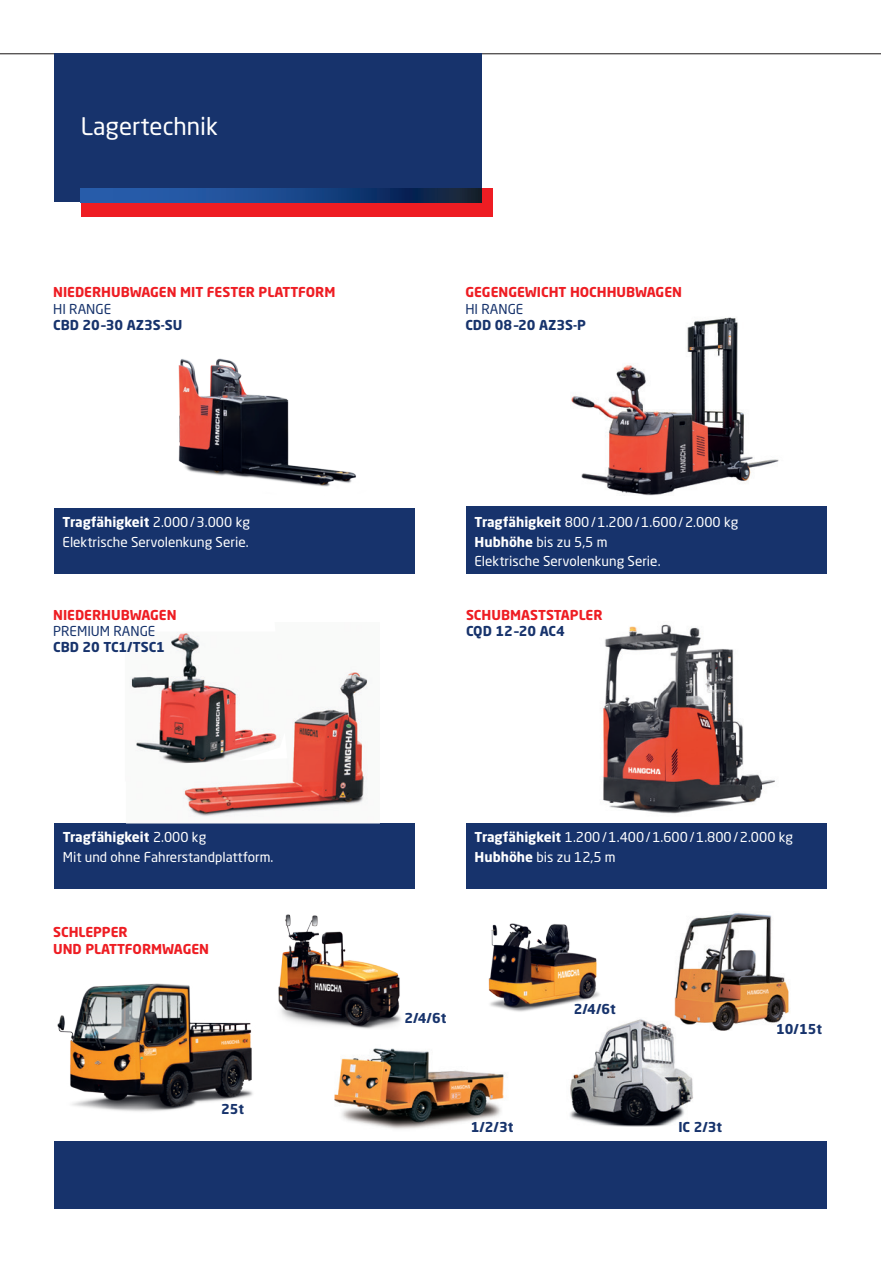
<style>
.page{position:relative;width:881px;height:1263px;background:#fff}
.page>*{position:absolute;margin:0;border:0;box-sizing:border-box;transform-origin:0 0}
.t1{font:24px "Neo Sans Std";color:#fff}
.t2{font:13.5px/19.5px "Neo Sans Std";color:#fff}
.t3{font:700 13.5px/16.2px "Neo Sans Std";color:#ee1d23}
.t4{font:700 13.5px "Neo Sans Std";color:#17336c}
.t5{font:13.5px "Neo Sans Std";color:#17336c}
.s1{font-weight:700}
</style>
<div class="page">
<img style="left:674px;top:913px;width:116px;height:118px">
<img style="left:570px;top:1017px;width:146px;height:110px">
<img style="left:603px;top:624px;width:172px;height:190px">
<img style="left:571px;top:317px;width:208px;height:179px">
<img style="left:178px;top:358px;width:178px;height:129px">
<hr style="left:0;top:53px;width:880px;height:1px;background:#231f20">
<div style="left:54px;top:508px;width:361px;height:66px;background:#17336c"></div>
<div style="left:54px;top:1141px;width:772px;height:68px;background:#17336c"></div>
<div style="left:466px;top:507px;width:360px;height:67px;background:#17336c"></div>
<div style="left:54px;top:823px;width:361px;height:66px;background:#17336c"></div>
<div style="left:466px;top:823px;width:360px;height:66px;background:#17336c"></div>
<img style="left:278px;top:914px;width:123px;height:115px">
<img style="left:57px;top:983px;width:196px;height:129px">
<img style="left:334px;top:1048px;width:171px;height:81px">
<img style="left:488px;top:923px;width:112px;height:89px">
<img style="left:130px;top:632px;width:238px;height:185px">
<div style="left:54px;top:53px;width:428px;height:149px;background:#17336c"></div>
<div style="left:81px;top:188px;width:411px;height:29px;background:#ee1d23"></div>
<svg style="left:81px;top:188px;width:401px;height:14px;background:#1a4381"></svg>
<h1 class="t1" style="left:81px;top:112px;width:139px">Lagertechnik</h1>
<p class="t3" style="left:53px;top:284px;width:284px">NIEDERHUBWAGEN MIT FESTER PLATTFORM</p>
<p class="t5" style="left:53px;top:300px;width:59px">HI RANGE</p>
<p class="t4" style="left:53px;top:316px;width:131px">CBD 20–30 AZ3S-SU</p>
<p class="t3" style="left:465px;top:284px;width:218px">GEGENGEWICHT HOCHHUBWAGEN</p>
<p class="t5" style="left:465px;top:300px;width:59px">HI RANGE</p>
<p class="t4" style="left:465px;top:316px;width:122px">CDD 08–20 AZ3S-P</p>
<p class="t2" style="left:63px;top:512px;width:189px"><span class="s1">Tragfähigkeit</span> 2.000/3.000 kg<br>Elektrische Servolenkung Serie.</p>
<p class="t2" style="left:474px;top:512px;width:265px"><span class="s1">Tragfähigkeit</span> 800/1.200/1.600/2.000 kg<br><span class="s1">Hubhöhe</span> bis zu 5,5 m<br>Elektrische Servolenkung Serie.</p>
<p class="t3" style="left:53px;top:606px;width:125px">NIEDERHUBWAGEN</p>
<p class="t5" style="left:53px;top:623px;width:104px">PREMIUM RANGE</p>
<p class="t4" style="left:53px;top:638px;width:113px">CBD 20 TC1/TSC1</p>
<p class="t2" style="left:63px;top:827px;width:212px"><span class="s1">Tragfähigkeit</span> 2.000 kg<br>Mit und ohne Fahrerstandplattform.</p>
<p class="t3" style="left:53px;top:924px;width:157px">SCHLEPPER<br>UND PLATTFORMWAGEN</p>
<p class="t4" style="left:221px;top:1100px;width:25px">25t</p>
<p class="t3" style="left:466px;top:606px;width:138px">SCHUBMASTSTAPLER</p>
<p class="t4" style="left:466px;top:622px;width:100px">CQD 12–20 AC4</p>
<p class="t2" style="left:474px;top:827px;width:320px"><span class="s1">Tragfähigkeit</span> 1.200/1.400/1.600/1.800/2.000 kg<br><span class="s1">Hubhöhe</span> bis zu 12,5 m</p>
<p class="t4" style="left:404px;top:1009px;width:44px">2/4/6t</p>
<p class="t4" style="left:470px;top:1119px;width:44px">1/2/3t</p>
<p class="t4" style="left:573px;top:1001px;width:44px">2/4/6t</p>
<p class="t4" style="left:678px;top:1119px;width:45px">IC 2/3t</p>
<p class="t4" style="left:775px;top:1021px;width:47px">10/15t</p>
</div>
